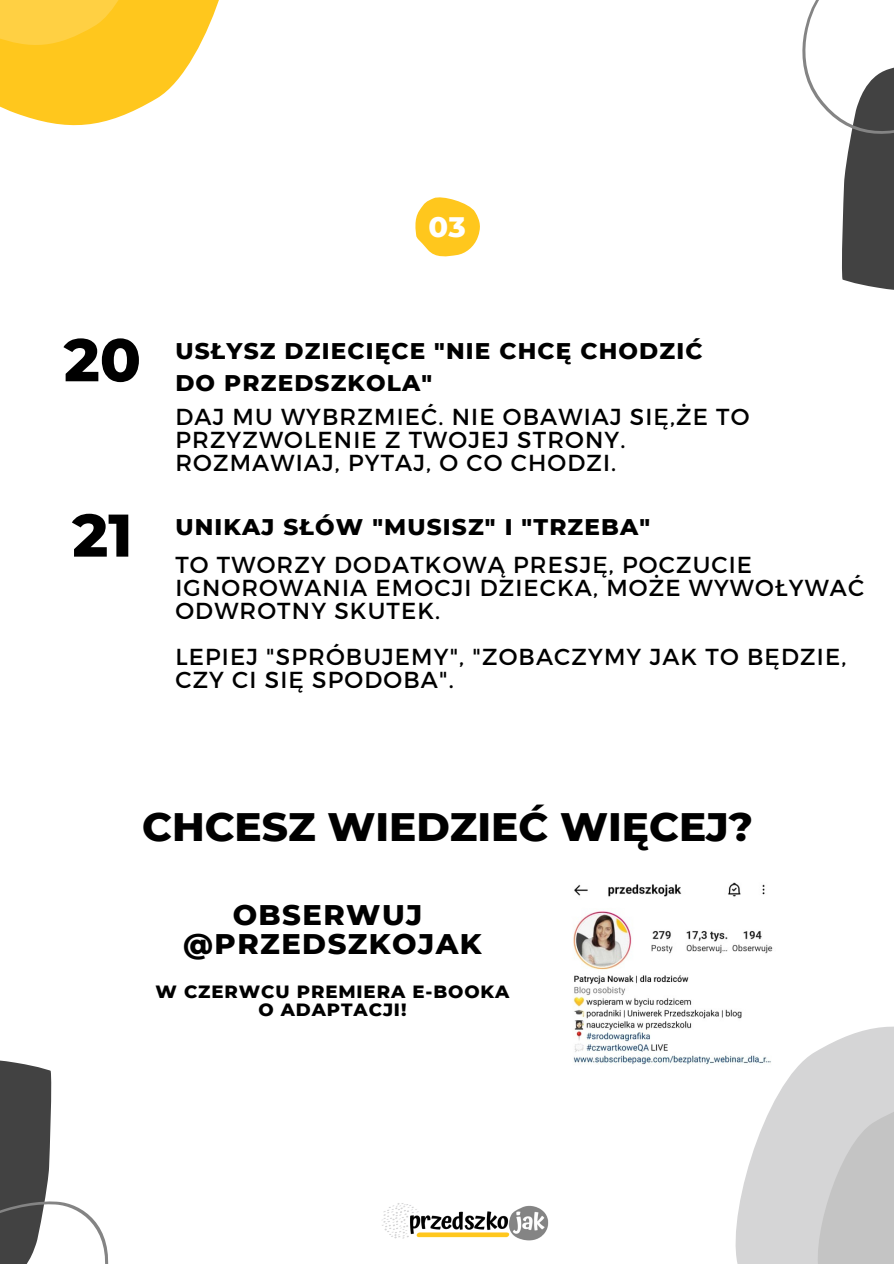
<style>
.page{position:relative;width:894px;height:1264px;background:#fff}
.page>*{position:absolute;margin:0;border:0;box-sizing:border-box;transform-origin:0 0}
.t1{font:800 60px "Montserrat";color:#000}
.t2{font:800 40.5px "Montserrat";color:#000}
.t3{font:800 28.95px "Montserrat";letter-spacing:.05em;color:#000}
.t4{font:800 28.8px "Montserrat";color:#fff}
.t5{font:23.1px/23px "Montserrat";letter-spacing:.05em;color:#000}
.t6{font:800 23.1px "Montserrat";letter-spacing:.05em;color:#000}
.t7{font:800 22.35px/22.4px "Montserrat";color:#fff}
.t8{font:800 18.15px "Montserrat";letter-spacing:.05em;color:#000}
</style>
<div class="page">
<svg style="left:0;top:0;width:219px;height:126px"></svg>
<svg style="left:735px;top:1026px;width:158px;height:237px"></svg>
<svg style="left:0;top:1060px;width:109px;height:203px"></svg>
<svg style="left:802px;top:0;width:91px;height:290px"></svg>
<img style="left:382px;top:1203px;width:167px;height:38px">
<svg style="left:415px;top:197px;width:65px;height:60px"></svg>
<img style="left:573px;top:882px;width:209px;height:183px">
<p class="t1" style="left:64px;top:323px;width:79px">20</p>
<p class="t1" style="left:72px;top:498px;width:62px">21</p>
<p class="t7" style="left:450px;top:211px;width:17px">0<br>1</p>
<p class="t4" style="left:428px;top:209px;width:39px">03</p>
<p class="t6" style="left:175px;top:336px;width:528px">USŁYSZ DZIECIĘCE "NIE CHCĘ CHODZIĆ</p>
<p class="t6" style="left:175px;top:368px;width:258px">DO PRZEDSZKOLA"</p>
<p class="t5" style="left:175px;top:404px;width:575px">DAJ MU WYBRZMIEĆ. NIE OBAWIAJ SIĘ,ŻE TO<br>PRZYZWOLENIE Z TWOJEJ STRONY.</p>
<p class="t5" style="left:175px;top:450px;width:442px">ROZMAWIAJ, PYTAJ, O CO CHODZI.</p>
<p class="t6" style="left:175px;top:513px;width:476px">UNIKAJ SŁÓW "MUSISZ" I "TRZEBA"</p>
<p class="t5" style="left:175px;top:551px;width:690px">TO TWORZY DODATKOWĄ PRESJĘ, POCZUCIE<br>IGNOROWANIA EMOCJI DZIECKA, MOŻE WYWOŁYWAĆ<br>ODWROTNY SKUTEK.</p>
<p class="t5" style="left:175px;top:643px;width:672px">LEPIEJ "SPRÓBUJEMY", "ZOBACZYMY JAK TO BĘDZIE,<br>CZY CI SIĘ SPODOBA".</p>
<p class="t2" style="left:142px;top:801px;width:612px">CHCESZ WIEDZIEĆ WIĘCEJ?</p>
<p class="t3" style="left:232px;top:897px;width:191px">OBSERWUJ</p>
<p class="t3" style="left:183px;top:926px;width:300px">@PRZEDSZKOJAK</p>
<p class="t8" style="left:155px;top:980px;width:355px">W CZERWCU PREMIERA E-BOOKA</p>
<p class="t8" style="left:258px;top:998px;width:149px">O ADAPTACJI!</p>
</div>
